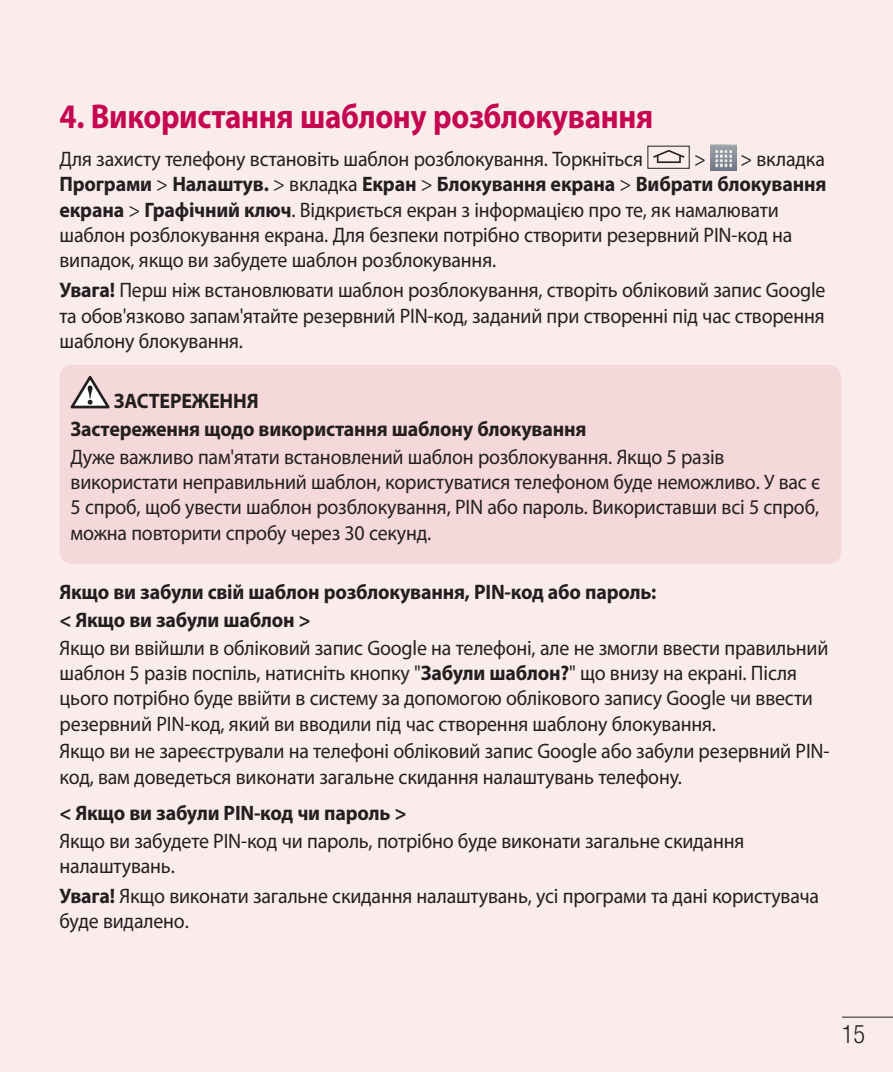
<style>
.page{position:relative;width:893px;height:1072px;background:#fff}
.page>*{position:absolute;margin:0;border:0;box-sizing:border-box;transform-origin:0 0}
.t1{font:700 34.5px "Myriad Pro";letter-spacing:-.01em;color:#c50750;scale:.9 1}
.t2{font:300 condensed 25.5px "Helvetica Neue LT Pro";color:#231f20;scale:.95 1}
.t3{font:21px/25.2px "Myriad Pro";letter-spacing:-.01em;color:#231f20;scale:.95 1}
.t4{font:700 21px/27.6px "Myriad Pro";letter-spacing:-.01em;color:#231f20;scale:.95 1}
.s1{font-weight:700}
</style>
<div class="page">
<div style="left:1px;top:0;width:892px;height:1071px;background:#fbecec"></div>
<hr style="left:842px;top:1016px;width:51px;height:1px;background:#231f20">
<svg style="left:653px;top:149px;width:32px;height:14px"></svg>
<div style="left:647px;top:146px;width:43px;height:23px;border:1px solid #231f20"></div>
<img style="left:711px;top:145px;width:25px;height:25px">
<div style="left:60px;top:365px;width:781px;height:199px;background:#f5d8da;border-radius:13px"></div>
<svg style="left:71px;top:376px;width:39px;height:32px"></svg>
<h1 class="t1" style="left:60px;top:103px;width:661px">4. Використання шаблону розблокування</h1>
<p class="t3" style="left:60px;top:148px;width:616px">Для захисту телефону встановіть шаблон розблокування. Торкніться</p>
<p class="t3" style="left:60px;top:148px;width:809px;text-indent:635px">&gt; &gt; вкладка <span class="s1">Програми</span> &gt; <span class="s1">Налаштув.</span> &gt; вкладка <span class="s1">Екран</span> &gt; <span class="s1">Блокування екрана</span> &gt; <span class="s1">Вибрати блокування екрана</span> &gt; <span class="s1">Графічний ключ</span>. Відкриється екран з інформацією про те, як намалювати шаблон розблокування екрана. Для безпеки потрібно створити резервний PIN-код на випадок, якщо ви забудете шаблон розблокування.</p>
<p class="t3" style="left:60px;top:279px;width:808px;text-align:justify"><span class="s1">Увага!</span> Перш ніж встановлювати шаблон розблокування, створіть обліковий запис Google та обов'язково запам'ятайте резервний PIN-код, заданий при створенні під час створення шаблону блокування.</p>
<p class="t4" style="left:71px;top:389px;width:544px;text-indent:43px">ЗАСТЕРЕЖЕННЯ<br>Застереження щодо використання шаблону блокування</p>
<p class="t3" style="left:71px;top:446px;width:791px">Дуже важливо пам'ятати встановлений шаблон розблокування. Якщо 5 разів використати неправильний шаблон, користуватися телефоном буде неможливо. У вас є 5 спроб, щоб увести шаблон розблокування, PIN або пароль. Використавши всі 5 спроб, можна повторити спробу через 30 секунд.</p>
<p class="t4" style="left:60px;top:580px;width:630px">Якщо ви забули свій шаблон розблокування, PIN-код або пароль: &lt; Якщо ви забули шаблон &gt;</p>
<p class="t3" style="left:60px;top:637px;width:811px">Якщо ви ввійшли в обліковий запис Google на телефоні, але не змогли ввести правильний шаблон 5 разів поспіль, натисніть кнопку "<span class="s1">Забули шаблон?</span>" що внизу на екрані. Після цього потрібно буде ввійти в систему за допомогою облікового запису Google чи ввести резервний PIN-код, який ви вводили під час створення шаблону блокування.</p>
<p class="t3" style="left:60px;top:740px;width:812px">Якщо ви не зареєстрували на телефоні обліковий запис Google або забули резервний PIN&shy;код, вам доведеться виконати загальне скидання налаштувань телефону.</p>
<p class="t4" style="left:60px;top:800px;width:367px">&lt; Якщо ви забули PIN-код чи пароль &gt;</p>
<p class="t3" style="left:60px;top:829px;width:722px">Якщо ви забудете PIN-код чи пароль, потрібно буде виконати загальне скидання налаштувань.</p>
<p class="t3" style="left:60px;top:885px;width:801px"><span class="s1">Увага!</span> Якщо виконати загальне скидання налаштувань, усі програми та дані користувача буде видалено.</p>
<p class="t2" style="left:842px;top:1025px;width:26px">15</p>
</div>
